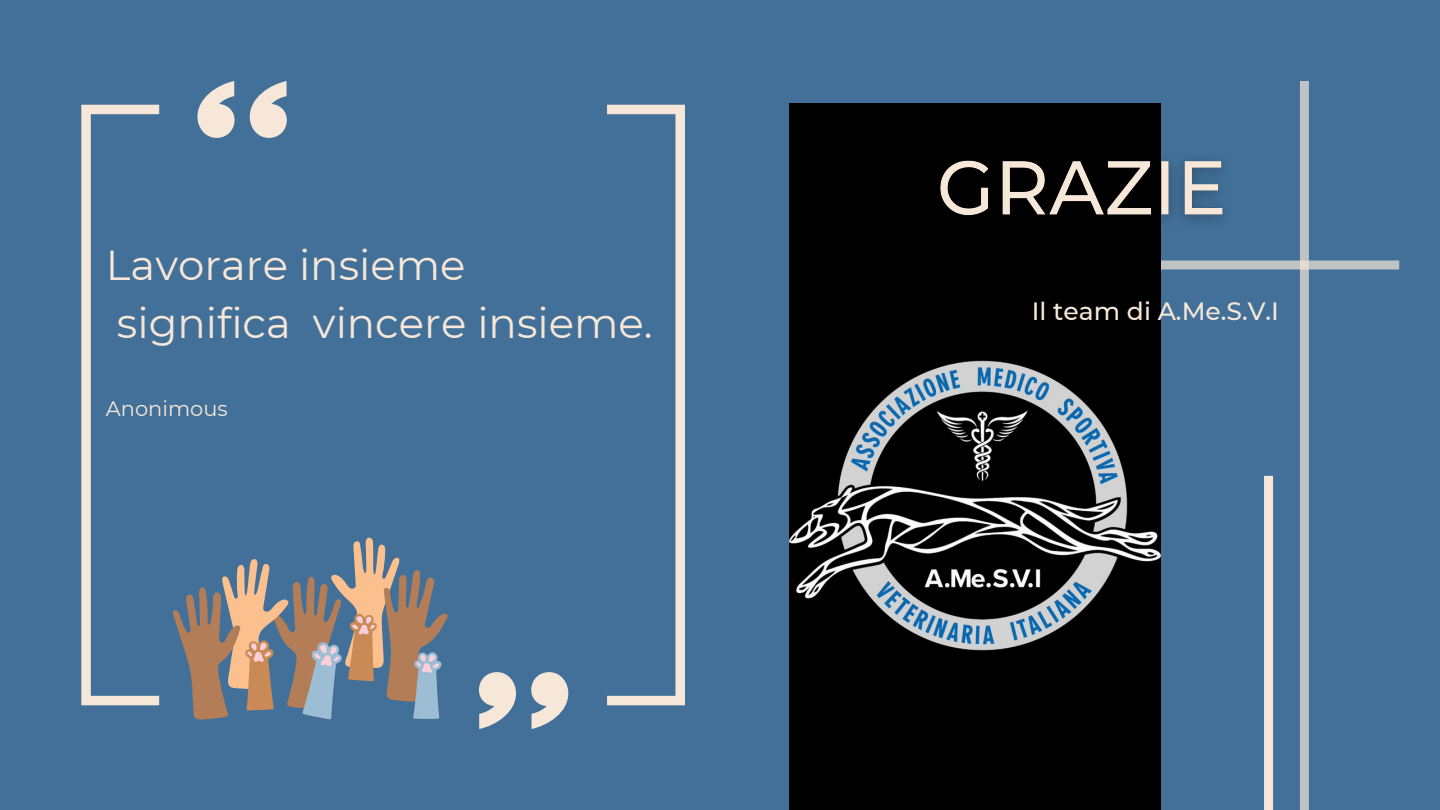
<style>
.page{position:relative;width:1440px;height:810px;background:#427098}
.page>*{position:absolute;margin:0;border:0;box-sizing:border-box;transform-origin:0 0}
.t1{font:41.9px/58.5px "Montserrat";color:#f6e7d8}
.t2{font:500 25px "Montserrat";color:#f6e7d8}
.t3{font:20.9px "Montserrat";color:#f6e7d8}
</style>
<div class="page">
<svg style="left:250px;top:81px;width:37px;height:57px"></svg>
<svg style="left:197px;top:81px;width:38px;height:57px"></svg>
<svg style="left:479px;top:672px;width:37px;height:57px"></svg>
<svg style="left:531px;top:672px;width:37px;height:57px"></svg>
<svg style="left:81px;top:105px;width:78px;height:600px"></svg>
<svg style="left:607px;top:105px;width:78px;height:600px"></svg>
<div style="left:1300px;top:81px;width:9px;height:729px;background:#bfc3c4"></div>
<div style="left:857px;top:260px;width:542px;height:9px;background:#bfc3c4"></div>
<div style="left:1264px;top:476px;width:9px;height:334px;background:#f6e7d8"></div>
<svg style="left:173px;top:537px;width:275px;height:183px"></svg>
<img style="left:789px;top:103px;width:371px;height:707px">
<img style="left:921px;top:142px;width:302px;height:94px">
<p class="t1" style="left:106px;top:235px;width:548px">Lavorare insieme<br>significa vincere insieme.</p>
<h2 class="t3" style="left:106px;top:395px;width:123px">Anonimous</h2>
<p class="t2" style="left:1032px;top:296px;width:249px">Il team di A.Me.S.V.I</p>
</div>
